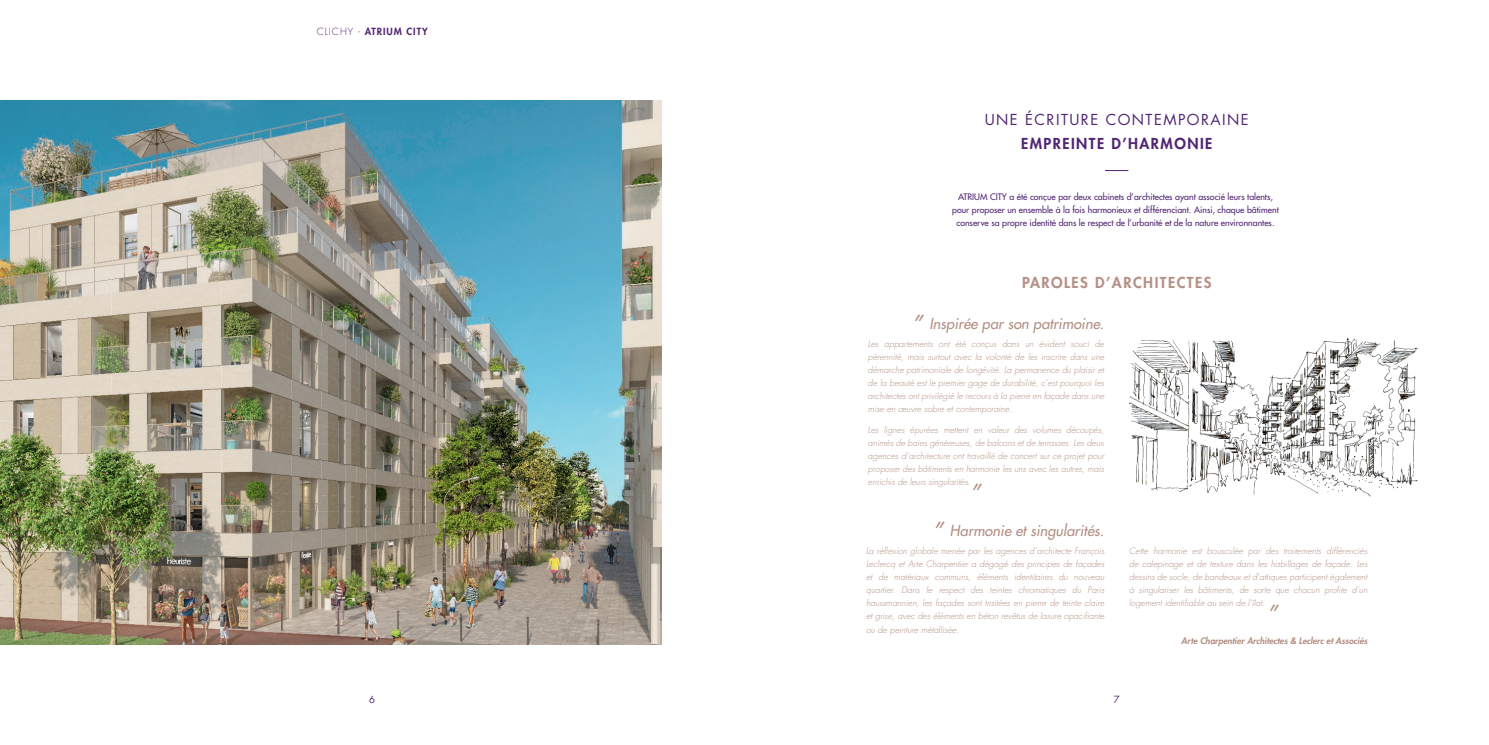
<style>
.page{position:relative;width:1489px;height:745px;background:#fff}
.page>*{position:absolute;margin:0;border:0;box-sizing:border-box;transform-origin:0 0}
.t1{font:italic 500 22.75px "Futura Std";color:#b49085}
.t2{font:italic 500 14.7px "Futura Std";color:#b49085}
.t3{font:14.7px "Futura Std";letter-spacing:.1em;color:#512472}
.t4{font:800 14.7px "Futura Std";letter-spacing:.1em;color:#b49085}
.t5{font:800 14.7px "Futura Std";letter-spacing:.1em;color:#512472}
.t6{font:800 9.62px "Futura Std";letter-spacing:.1em;color:#512472}
.t7{font:9.62px "Futura Std";color:#512472}
.t8{font:italic 300 8.75px/13.1px "Futura Std";color:#b49085;text-align:justify}
.t9{font:500 8.75px/13.1px "Futura Std";color:#512472;text-align:center}
.t10{font:italic 800 8.75px "Futura Std";color:#b49085}
.s1{font-weight:300}
.s2{font-size:22.75px}
</style>
<div class="page">
<img style="left:0;top:100px;width:661px;height:544px">
<svg style="left:1105px;top:170px;width:23px;height:1px"></svg>
<img style="left:1129px;top:337px;width:289px;height:160px">
<p class="t6" style="left:317px;top:25px;width:112px"><span class="s1">CLICHY -</span> ATRIUM CITY</p>
<h2 class="t3" style="left:984px;top:110px;width:265px">UNE ÉCRITURE CONTEMPORAINE</h2>
<h2 class="t5" style="left:1021px;top:134px;width:193px">EMPREINTE D’HARMONIE</h2>
<p class="t9" style="left:952px;top:190px;width:328px">ATRIUM CITY a été conçue par deux cabinets d’architectes ayant associé leurs talents, pour proposer un ensemble à la fois harmonieux et différenciant. Ainsi, chaque bâtiment conserve sa propre identité dans le respect de l’urbanité et de la nature environnantes.</p>
<h2 class="t4" style="left:1021px;top:273px;width:191px">PAROLES D’ARCHITECTES</h2>
<h2 class="t2" style="left:912px;top:314px;width:193px"><span class="s2">”</span> Inspirée par son patrimoine.</h2>
<p class="t8" style="left:867px;top:337px;width:238px">Les appartements ont été conçus dans un évident souci de pérennité, mais surtout avec la volonté de les inscrire dans une démarche patrimoniale de longévité. La permanence du plaisir et de la beauté est le premier gage de durabilité, c’est pourquoi les architectes ont privilégié le recours à la pierre en façade dans une mise en œuvre sobre et contemporaine.</p>
<p class="t8" style="left:867px;top:423px;width:238px">Les lignes épurées mettent en valeur des volumes découpés, animés de baies généreuses, de balcons et de terrasses. Les deux agences d’architecture ont travaillé de concert sur ce projet pour proposer des bâtiments en harmonie les uns avec les autres, mais enrichis de leurs singularités.</p>
<h1 class="t1" style="left:970px;top:478px;width:11px">”</h1>
<h2 class="t2" style="left:933px;top:521px;width:172px"><span class="s2">”</span> Harmonie et singularités.</h2>
<p class="t8" style="left:866px;top:544px;width:240px">La réflexion globale menée par les agences d’architecte François Leclercq et Arte Charpentier a dégagé des principes de façades et de matériaux communs, éléments identitaires du nouveau quartier. Dans le respect des teintes chromatiques du Paris haussmannien, les façades sont traitées en pierre de teinte claire et grise, avec des éléments en béton revêtus de lasure opacifiante ou de peinture métallisée.</p>
<p class="t8" style="left:1129px;top:544px;width:240px">Cette harmonie est bousculée par des traitements différenciés de calepinage et de texture dans les habillages de façade. Les dessins de socle, de bandeaux et d’attiques participent également à singulariser les bâtiments, de sorte que chacun profite d’un logement identifiable au sein de l’îlot.</p>
<h1 class="t1" style="left:1267px;top:599px;width:11px">”</h1>
<p class="t10" style="left:1181px;top:635px;width:188px">Arte Charpentier Architectes &amp; Leclerc et Associés</p>
<p class="t7" style="left:369px;top:693px;width:7px">6</p>
<p class="t7" style="left:1113px;top:693px;width:7px">7</p>
</div>
